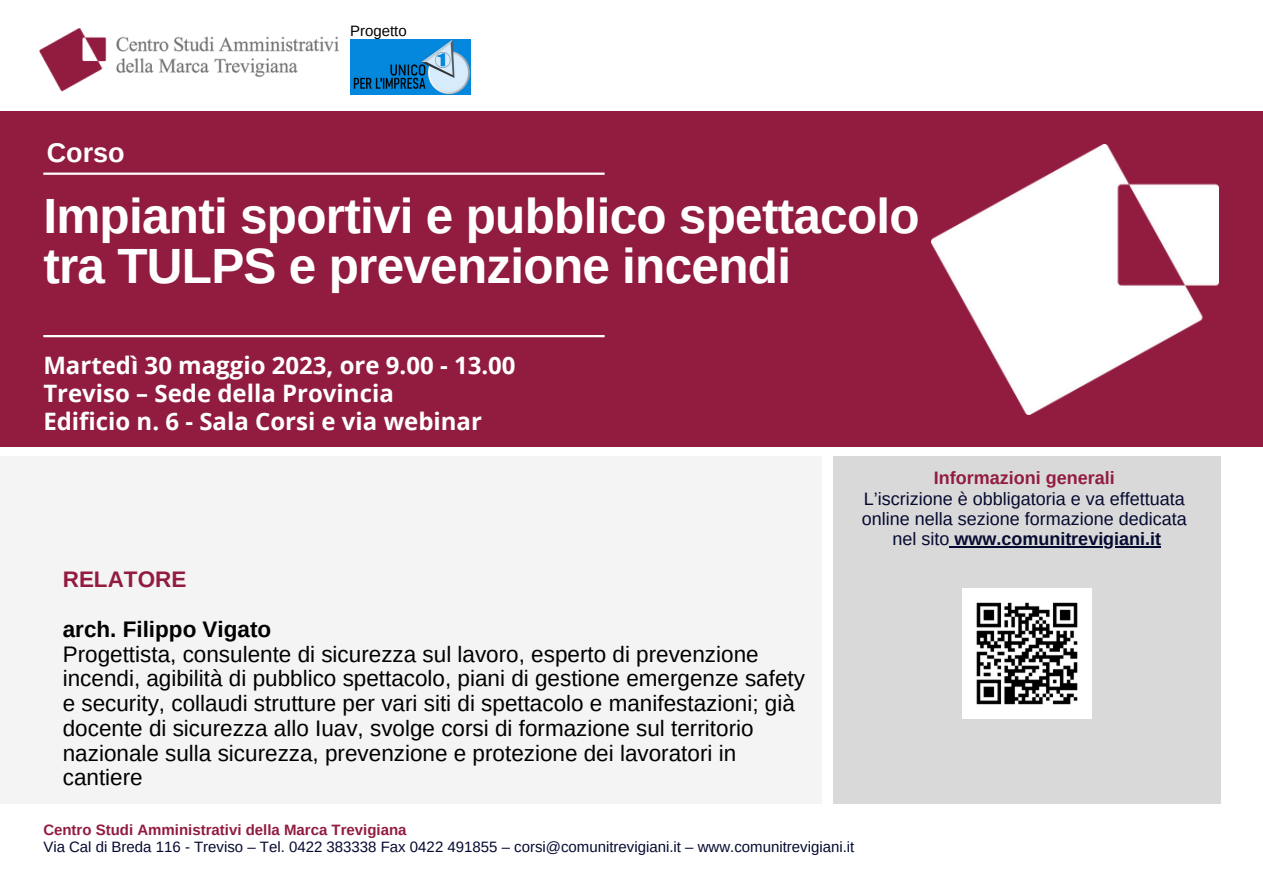
<style>
.page{position:relative;width:1263px;height:894px;background:#fff}
.page>*{position:absolute;margin:0;border:0;box-sizing:border-box;transform-origin:0 0}
.t1{font:700 49.5px "Arimo";letter-spacing:-.015em;color:#fff}
.t2{font:700 27px "Arimo";color:#fff}
.t3{font:700 24px "Open Sans";color:#fff}
.t4{font:22.5px/24.8px "Arimo";color:#000}
.t5{font:700 22.5px "Arimo";color:#000}
.t6{font:700 22.5px "Arimo";color:#921c40}
.t7{font:18px "Arimo";color:#050a30}
.t8{font:700 18px "Arimo";color:#050a30}
.t9{font:700 18px "Arimo";color:#921c40}
.t10{font:15px "Arimo";color:#050a30}
.t11{font:700 15px "Arimo";color:#921c40}
.t12{font:15px "Arimo";color:#000}
.s1{font-weight:400}
</style>
<div class="page">
<div style="left:0;top:112px;width:1262px;height:334px;background:#921c40"></div>
<div style="left:0;top:456px;width:821px;height:347px;background:#f4f4f4"></div>
<div style="left:833px;top:456px;width:387px;height:347px;background:#d9d9d9"></div>
<hr style="left:43px;top:335px;width:562px;height:2px;background:#fff">
<hr style="left:43px;top:172px;width:562px;height:3px;background:#fff">
<img style="left:932px;top:144px;width:286px;height:270px">
<img style="left:39px;top:28px;width:321px;height:67px">
<img style="left:350px;top:40px;width:120px;height:54px">
<img style="left:962px;top:588px;width:129px;height:130px">
<hr style="left:954px;top:546px;width:207px;height:1px;background:#050a30">
<p class="t2" style="left:47px;top:138px;width:79px">Corso</p>
<p class="t12" style="left:350px;top:22px;width:58px">Progetto</p>
<p class="t1" style="left:43px;top:188px;width:878px">Impianti sportivi e pubblico spettacolo</p>
<p class="t1" style="left:43px;top:238px;width:749px">tra TULPS e prevenzione incendi</p>
<p class="t3" style="left:43px;top:348px;width:474px">Martedì 30 maggio 2023, ore 9.00 - 13.00</p>
<p class="t3" style="left:43px;top:376px;width:352px">Treviso – Sede della Provincia</p>
<p class="t3" style="left:43px;top:404px;width:440px">Edificio n. 6 - Sala Corsi e via webinar</p>
<p class="t6" style="left:63px;top:567px;width:125px">RELATORE</p>
<p class="t5" style="left:63px;top:616px;width:210px">arch. Filippo Vigato</p>
<p class="t4" style="left:63px;top:641px;width:744px">Progettista, consulente di sicurezza sul lavoro, esperto di prevenzione incendi, agibilità di pubblico spettacolo, piani di gestione emergenze safety e security, collaudi strutture per vari siti di spettacolo e manifestazioni; già docente di sicurezza allo Iuav, svolge corsi di formazione sul territorio nazionale sulla sicurezza, prevenzione e protezione dei lavoratori in cantiere</p>
<p class="t9" style="left:934px;top:468px;width:182px">Informazioni generali</p>
<p class="t7" style="left:864px;top:488px;width:322px">L’iscrizione è obbligatoria e va effettuata</p>
<p class="t7" style="left:862px;top:508px;width:326px">online nella sezione formazione dedicata</p>
<p class="t8" style="left:892px;top:528px;width:270px"><span class="s1">nel sito</span> www.comunitrevigiani.it</p>
<p class="t11" style="left:43px;top:821px;width:365px">Centro Studi Amministrativi della Marca Trevigiana</p>
<p class="t10" style="left:43px;top:838px;width:812px">Via Cal di Breda 116 - Treviso – Tel. 0422 383338 Fax 0422 491855 – corsi@comunitrevigiani.it – www.comunitrevigiani.it</p>
</div>
